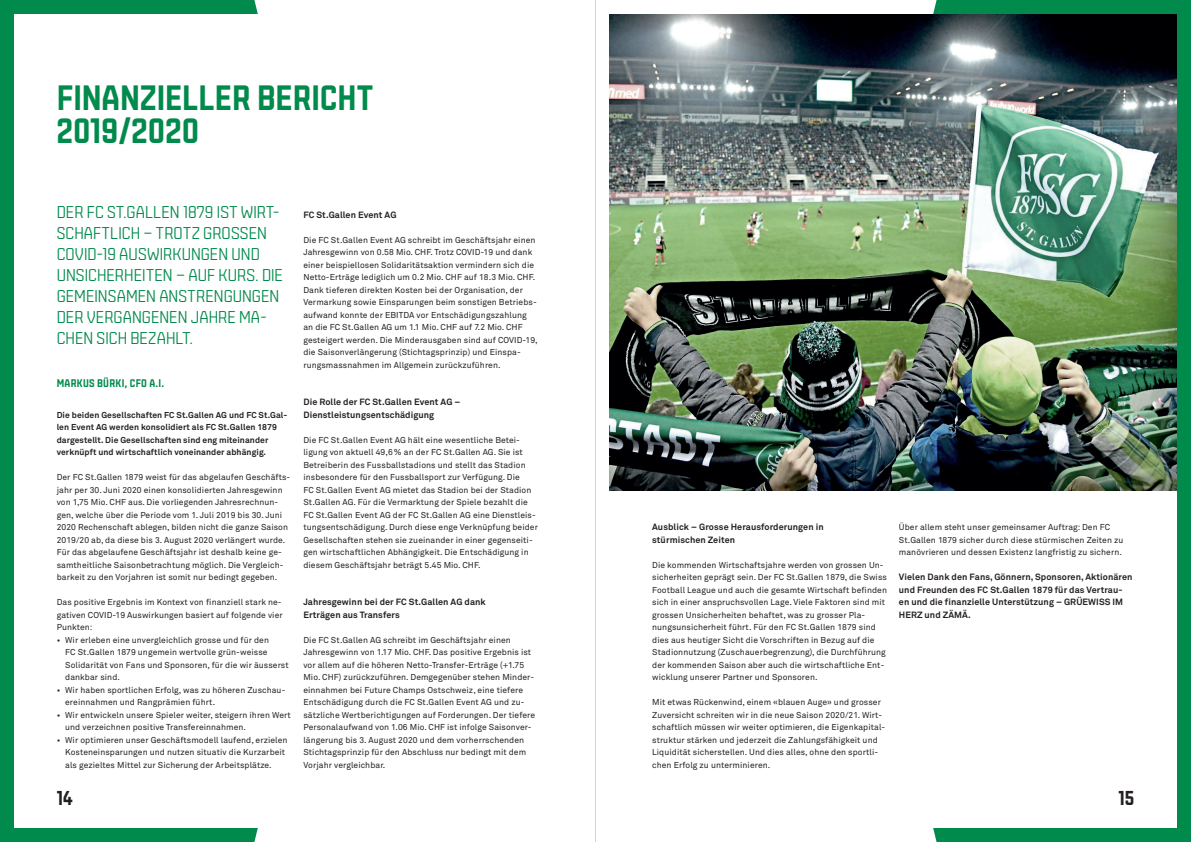
<style>
.page{position:relative;width:1191px;height:842px;background:#fff}
.page>*{position:absolute;margin:0;border:0;box-sizing:border-box;transform-origin:0 0}
.FCSG__Übertitel{font:700 35px "Gruenweiss";letter-spacing:.005em;color:#008a4c}
.t1{font:700 20px "Gruenweiss";color:#231f20}
.FCSG__Lead{font:300 17px/21px "Gruenweiss";letter-spacing:.005em;color:#008a4c}
.FCSG__Kopfzeile{font:700 11px "Gruenweiss";letter-spacing:.03em;color:#008a4c}
.FCSG__Lauftext-Titel{font:700 9px/12.5px "Akkurat Std";letter-spacing:.01em;color:#231f20}
.FCSG__Lauftext{font:8.5px/12.5px "Akkurat Std";letter-spacing:.01em;color:#231f20}
.FCSG__Lauftext-2{font:700 8.5px/12.5px "Akkurat Std";letter-spacing:.01em;color:#231f20}
</style>
<div class="page">
<div style="left:0;top:0;width:595px;height:842px;background:#008a4c"></div>
<div style="left:595px;top:0;width:596px;height:842px;background:#008a4c"></div>
<div style="left:254px;top:0;width:341px;height:842px;background:#fff"></div>
<div style="left:595px;top:0;width:341px;height:842px;background:#fff"></div>
<div style="left:14px;top:14px;width:567px;height:814px;background:#fff"></div>
<div style="left:609px;top:14px;width:567px;height:814px;background:#fff"></div>
<img style="left:609px;top:14px;width:567px;height:476px">
<p class="FCSG__Übertitel" style="left:57px;top:80px;width:318px">FINANZIELLER BERICHT</p>
<p class="FCSG__Übertitel" style="left:57px;top:113px;width:144px">2019/2020</p>
<p class="FCSG__Lead" style="left:57px;top:201px;width:228px">DER FC ST.GALLEN 1879 IST WIRT-<br>SCHAFTLICH – TROTZ GROSSEN<br>COVID-19 AUSWIRKUNGEN UND<br>UNSICHERHEITEN – AUF KURS. DIE<br>GEMEINSAMEN ANSTRENGUNGEN<br>DER VERGANGENEN JAHRE MA-<br>CHEN SICH BEZAHLT.</p>
<p class="FCSG__Kopfzeile" style="left:57px;top:377px;width:109px">MARKUS BÜRKI, CFO A.I.</p>
<p class="FCSG__Lauftext-2" style="left:57px;top:408px;width:232px">Die beiden Gesellschaften FC St.Gallen AG und FC St.Gal&shy;len Event AG werden konsolidiert als FC St.Gallen 1879 dargestellt. Die Gesellschaften sind eng miteinander verknüpft und wirtschaftlich voneinander abhängig.</p>
<p class="FCSG__Lauftext" style="left:57px;top:471px;width:235px">Der FC St.Gallen 1879 weist für das abgelaufen Geschäfts&shy;jahr per 30. Juni 2020 einen konsolidierten Jahresgewinn von 1,75 Mio. CHF aus. Die vorliegenden Jahresrechnun&shy;gen, welche über die Periode vom 1. Juli 2019 bis 30. Juni 2020 Rechenschaft ablegen, bilden nicht die ganze Saison 2019/20 ab, da diese bis 3. August 2020 verlängert wurde.<br>Für das abgelaufene Geschäftsjahr ist deshalb keine ge&shy;samtheitliche Saisonbetrachtung möglich. Die Vergleich&shy;barkeit zu den Vorjahren ist somit nur bedingt gegeben.</p>
<p class="FCSG__Lauftext" style="left:57px;top:596px;width:227px">Das positive Ergebnis im Kontext von finanziell stark ne&shy;gativen COVID-19 Auswirkungen basiert auf folgende vier<br>Punkten:</p>
<p class="FCSG__Lauftext" style="left:65px;top:634px;width:225px;text-indent:-9px">• Wir erleben eine unvergleichlich grosse und für den<br>FC St.Gallen 1879 ungemein wertvolle grün-weisse Solidarität von Fans und Sponsoren, für die wir äusserst dankbar sind.</p>
<p class="FCSG__Lauftext" style="left:65px;top:684px;width:222px;text-indent:-9px">• Wir haben sportlichen Erfolg, was zu höheren Zuschau&shy;ereinnahmen und Rangprämien führt.</p>
<p class="FCSG__Lauftext" style="left:65px;top:709px;width:227px;text-indent:-9px">• Wir entwickeln unsere Spieler weiter, steigern ihren Wert und verzeichnen positive Transfereinnahmen.</p>
<p class="FCSG__Lauftext" style="left:65px;top:734px;width:224px;text-indent:-9px">• Wir optimieren unser Geschäftsmodell laufend, erzielen<br>Kosteneinsparungen und nutzen situativ die Kurzarbeit als gezieltes Mittel zur Sicherung der Arbeitsplätze.</p>
<p class="FCSG__Lauftext-Titel" style="left:303px;top:208px;width:95px">FC St.Gallen Event AG</p>
<p class="FCSG__Lauftext" style="left:303px;top:234px;width:236px">Die FC St.Gallen Event AG schreibt im Geschäftsjahr einen Jahresgewinn von 0.58 Mio. CHF. Trotz COVID-19 und dank einer beispiellosen Solidaritätsaktion vermindern sich die Netto-Erträge lediglich um 0.2 Mio. CHF auf 18.3 Mio. CHF.<br>Dank tieferen direkten Kosten bei der Organisation, der Vermarkung sowie Einsparungen beim sonstigen Betriebs&shy;aufwand konnte der EBITDA vor Entschädigungszahlung an die FC St.Gallen AG um 1.1 Mio. CHF auf 7.2 Mio. CHF gesteigert werden. Die Minderausgaben sind auf COVID-19, die Saisonverlängerung (Stichtagsprinzip) und Einspa&shy;rungsmassnahmen im Allgemein zurückzuführen.</p>
<p class="FCSG__Lauftext-Titel" style="left:303px;top:396px;width:159px">Die Rolle der FC St.Gallen Event AG –<br>Dienstleistungsentschädigung</p>
<p class="FCSG__Lauftext" style="left:303px;top:434px;width:236px">Die FC St.Gallen Event AG hält eine wesentliche Betei&shy;ligung von aktuell 49,6 % an der FC St.Gallen AG. Sie ist Betreiberin des Fussballstadions und stellt das Stadion insbesondere für den Fussballsport zur Verfügung. Die<br>FC St.Gallen Event AG mietet das Stadion bei der Stadion St.Gallen AG. Für die Vermarktung der Spiele bezahlt die FC St.Gallen Event AG der FC St.Gallen AG eine Dienstleis&shy;tungsentschädigung. Durch diese enge Verknüpfung beider Gesellschaften stehen sie zueinander in einer gegenseiti&shy;gen wirtschaftlichen Abhängigkeit. Die Entschädigung in diesem Geschäftsjahr beträgt 5.45 Mio. CHF.</p>
<p class="FCSG__Lauftext-Titel" style="left:303px;top:596px;width:184px">Jahresgewinn bei der FC St.Gallen AG dank<br>Erträgen aus Transfers</p>
<p class="FCSG__Lauftext" style="left:303px;top:634px;width:233px">Die FC St.Gallen AG schreibt im Geschäftsjahr einen Jahresgewinn von 1.17 Mio. CHF. Das positive Ergebnis ist vor allem auf die höheren Netto-Transfer-Erträge (+1.75<br>Mio. CHF) zurückzuführen. Demgegenüber stehen Minder&shy;einnahmen bei Future Champs Ostschweiz, eine tiefere Entschädigung durch die FC St.Gallen Event AG und zu&shy;sätzliche Wertberichtigungen auf Forderungen. Der tiefere Personalaufwand von 1.06 Mio. CHF ist infolge Saisonver&shy;längerung bis 3. August 2020 und dem vorherrschenden Stichtagsprinzip für den Abschluss nur bedingt mit dem Vorjahr vergleichbar.</p>
<p class="FCSG__Lauftext-Titel" style="left:652px;top:521px;width:173px">Ausblick – Grosse Herausforderungen in stürmischen Zeiten</p>
<p class="FCSG__Lauftext" style="left:652px;top:559px;width:236px">Die kommenden Wirtschaftsjahre werden von grossen Un&shy;sicherheiten geprägt sein. Der FC St.Gallen 1879, die Swiss Football League und auch die gesamte Wirtschaft befinden sich in einer anspruchsvollen Lage. Viele Faktoren sind mit grossen Unsicherheiten behaftet, was zu grosser Pla&shy;nungsunsicherheit führt. Für den FC St.Gallen 1879 sind dies aus heutiger Sicht die Vorschriften in Bezug auf die Stadionnutzung (Zuschauerbegrenzung), die Durchführung der kommenden Saison aber auch die wirtschaftliche Ent&shy;wicklung unserer Partner und Sponsoren.</p>
<p class="FCSG__Lauftext" style="left:652px;top:696px;width:234px">Mit etwas Rückenwind, einem «blauen Auge» und grosser Zuversicht schreiten wir in die neue Saison 2020/21. Wirt&shy;schaftlich müssen wir weiter optimieren, die Eigenkapital&shy;struktur stärken und jederzeit die Zahlungsfähigkeit und Liquidität sicherstellen. Und dies alles, ohne den sportli&shy;chen Erfolg zu unterminieren.</p>
<p class="FCSG__Lauftext" style="left:899px;top:521px;width:226px">Über allem steht unser gemeinsamer Auftrag: Den FC<br>St.Gallen 1879 sicher durch diese stürmischen Zeiten zu manövrieren und dessen Existenz langfristig zu sichern.</p>
<p class="FCSG__Lauftext-Titel" style="left:899px;top:571px;width:235px">Vielen Dank den Fans, Gönnern, Sponsoren, Aktionären und Freunden des FC St.Gallen 1879 für das Vertrau&shy;en und die finanzielle Unterstützung – GRÜEWISS IM HERZ und ZÄMÄ.</p>
<h2 class="t1" style="left:57px;top:787px;width:18px">14</h2>
<h2 class="t1" style="left:1118px;top:787px;width:17px">15</h2>
</div>
